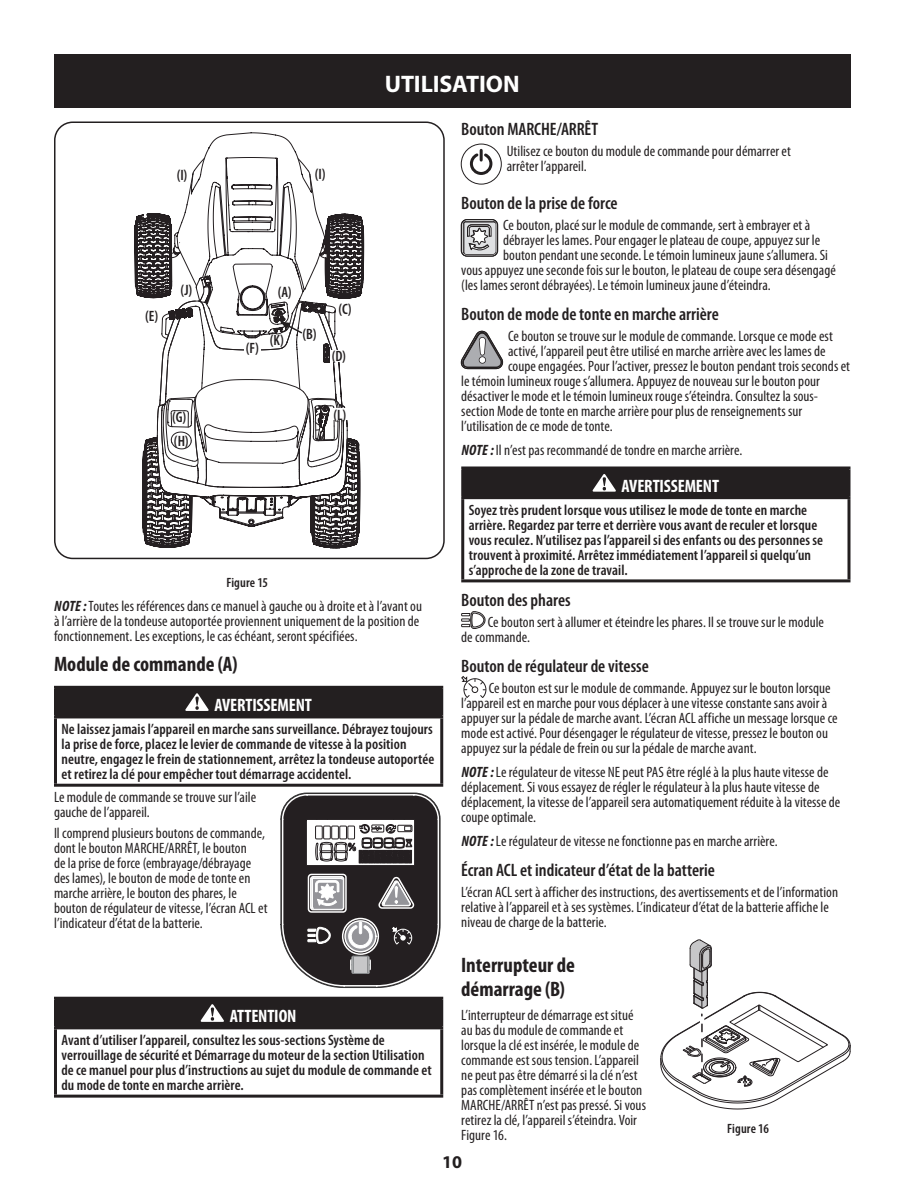
<style>
.page{position:relative;width:918px;height:1188px;background:#fff}
.page>*{position:absolute;margin:0;border:0;box-sizing:border-box;transform-origin:0 0}
.t1{font:700 24px "Myriad Pro";letter-spacing:-.01em;color:#fff}
.Heading{font:700 condensed 21px/24px "Myriad Pro";color:#231f20}
.Sub-Heading{font:600 condensed 18px "Myriad Pro";color:#231f20}
.Warning__-_Danger{font:700 condensed 18px "Myriad Pro";letter-spacing:-.01em;color:#fff}
.Body{font:600 condensed 18px "Myriad Pro";color:#231f20}
.t2{font:700 18px "Myriad Pro";color:#231f20}
.Body-2{font:condensed 15px/15px "Myriad Pro";letter-spacing:.005em;color:#231f20}
.Warning_Body{font:600 condensed 15px/15px "Myriad Pro";letter-spacing:.005em;color:#231f20}
.Note{font:condensed 15px/15px "Myriad Pro";letter-spacing:.005em;color:#231f20}
.t3{font:600 condensed 13.5px "Myriad Pro";letter-spacing:.01em;color:#231f20}
.s1{font-weight:700;font-style:italic}
</style>
<div class="page">
<div style="left:54px;top:54px;width:796px;height:54px;background:#231f20"></div>
<svg style="left:190px;top:157px;width:122px;height:28px"></svg>
<svg style="left:187px;top:185px;width:177px;height:110px"></svg>
<svg style="left:134px;top:213px;width:59px;height:335px"></svg>
<svg style="left:203px;top:276px;width:158px;height:273px"></svg>
<div style="left:332px;top:350px;width:14px;height:11px;background:#fff"></div>
<div style="left:144px;top:308px;width:16px;height:14px;background:#fff"></div>
<div style="left:332px;top:408px;width:16px;height:12px;background:#fff"></div>
<svg style="left:161px;top:200px;width:182px;height:299px"></svg>
<div style="left:54px;top:122px;width:391px;height:437px;border:2px solid #231f20;border-radius:18px"></div>
<div style="left:56px;top:687px;width:386px;height:30px;background:#231f20"></div>
<hr style="left:54px;top:686px;width:389px;height:3px;background:#231f20">
<hr style="left:54px;top:689px;width:3px;height:26px;background:#231f20">
<hr style="left:440px;top:689px;width:3px;height:26px;background:#231f20">
<hr style="left:54px;top:715px;width:389px;height:3px;background:#231f20">
<hr style="left:54px;top:718px;width:3px;height:66px;background:#231f20">
<hr style="left:440px;top:718px;width:3px;height:66px;background:#231f20">
<hr style="left:54px;top:784px;width:389px;height:3px;background:#231f20">
<svg style="left:185px;top:693px;width:24px;height:18px"></svg>
<div style="left:56px;top:998px;width:386px;height:30px;background:#231f20"></div>
<hr style="left:54px;top:997px;width:389px;height:3px;background:#231f20">
<hr style="left:54px;top:1000px;width:3px;height:26px;background:#231f20">
<hr style="left:440px;top:1000px;width:3px;height:26px;background:#231f20">
<hr style="left:54px;top:1026px;width:389px;height:3px;background:#231f20">
<hr style="left:54px;top:1029px;width:3px;height:66px;background:#231f20">
<hr style="left:440px;top:1029px;width:3px;height:66px;background:#231f20">
<hr style="left:54px;top:1095px;width:389px;height:3px;background:#231f20">
<svg style="left:200px;top:1004px;width:24px;height:18px"></svg>
<svg style="left:281px;top:793px;width:159px;height:195px"></svg>
<svg style="left:468px;top:147px;width:26px;height:28px"></svg>
<div style="left:461px;top:144px;width:41px;height:41px;border:1px solid #231f20;border-radius:50%"></div>
<svg style="left:460px;top:219px;width:38px;height:38px"></svg>
<svg style="left:460px;top:330px;width:44px;height:39px"></svg>
<div style="left:463px;top:468px;width:386px;height:30px;background:#231f20"></div>
<svg style="left:461px;top:466px;width:389px;height:3px"></svg>
<hr style="left:461px;top:469px;width:3px;height:27px;background:#231f20">
<hr style="left:848px;top:469px;width:2px;height:27px;background:#231f20">
<hr style="left:461px;top:496px;width:389px;height:3px;background:#231f20">
<hr style="left:461px;top:499px;width:3px;height:80px;background:#231f20">
<hr style="left:848px;top:499px;width:2px;height:80px;background:#231f20">
<hr style="left:461px;top:579px;width:389px;height:3px;background:#231f20">
<svg style="left:592px;top:474px;width:24px;height:18px"></svg>
<svg style="left:461px;top:611px;width:25px;height:18px"></svg>
<svg style="left:461px;top:676px;width:26px;height:22px"></svg>
<svg style="left:660px;top:939px;width:191px;height:171px"></svg>
<h1 class="t1" style="left:385px;top:68px;width:136px">UTILISATION</h1>
<p class="Warning_Body" style="left:177px;top:167px;width:12px">(I)</p>
<p class="Warning_Body" style="left:145px;top:308px;width:15px">(E)</p>
<p class="Warning_Body" style="left:181px;top:283px;width:13px">(J)</p>
<p class="Warning_Body" style="left:172px;top:404px;width:18px;line-height:24px">(G) (H)</p>
<p class="Warning_Body" style="left:315px;top:166px;width:12px">(I)</p>
<p class="Warning_Body" style="left:246px;top:340px;width:15px">(F)</p>
<p class="Warning_Body" style="left:278px;top:284px;width:16px">(A)</p>
<p class="Warning_Body" style="left:270px;top:333px;width:16px">(K)</p>
<p class="Warning_Body" style="left:303px;top:326px;width:15px">(B)</p>
<p class="Warning_Body" style="left:339px;top:301px;width:15px">(C)</p>
<p class="Warning_Body" style="left:332px;top:349px;width:16px">(D)</p>
<p class="Warning_Body" style="left:333px;top:407px;width:14px">(L)</p>
<p class="t3" style="left:226px;top:574px;width:43px">Figure 15</p>
<p class="Note" style="left:54px;top:599px;width:369px"><span class="s1">NOTE :</span> Toutes les références dans ce manuel à gauche ou à droite et à l’avant ou à l’arrière de la tondeuse autoportée proviennent uniquement de la position de fonctionnement. Les exceptions, le cas échéant, seront spécifiées.</p>
<p class="Heading" style="left:54px;top:651px;width:185px">Module de commande (A)</p>
<p class="Warning__-_Danger" style="left:214px;top:694px;width:99px">AVERTISSEMENT</p>
<p class="Warning_Body" style="left:62px;top:721px;width:374px">Ne laissez jamais l’appareil en marche sans surveillance. Débrayez toujours la prise de force, placez le levier de commande de vitesse à la position neutre, engagez le frein de stationnement, arrêtez la tondeuse autoportée et retirez la clé pour empêcher tout démarrage accidentel.</p>
<p class="Body-2" style="left:54px;top:790px;width:204px">Le module de commande se trouve sur l’aile gauche de l’appareil.</p>
<p class="Body-2" style="left:54px;top:826px;width:215px">Il comprend plusieurs boutons de commande, dont le bouton MARCHE/ARRÊT, le bouton<br>de la prise de force (embrayage/débrayage des lames), le bouton de mode de tonte en marche arrière, le bouton des phares, le bouton de régulateur de vitesse, l’écran ACL et l’indicateur d’état de la batterie.</p>
<p class="Warning__-_Danger" style="left:230px;top:1005px;width:68px">ATTENTION</p>
<p class="Warning_Body" style="left:62px;top:1032px;width:372px">Avant d’utiliser l’appareil, consultez les sous-sections Système de verrouillage de sécurité et Démarrage du moteur de la section Utilisation de ce manuel pour plus d’instructions au sujet du module de commande et du mode de tonte en marche arrière.</p>
<p class="Sub-Heading" style="left:461px;top:118px;width:138px">Bouton MARCHE/ARRÊT</p>
<p class="Body-2" style="left:507px;top:144px;width:286px">Utilisez ce bouton du module de commande pour démarrer et arrêter l’appareil.</p>
<p class="Sub-Heading" style="left:461px;top:191px;width:158px">Bouton de la prise de force</p>
<p class="Body-2" style="left:503px;top:217px;width:309px">Ce bouton, placé sur le module de commande, sert à embrayer et à</p>
<p class="Body-2" style="left:503px;top:232px;width:319px">débrayer les lames. Pour engager le plateau de coupe, appuyez sur le</p>
<p class="Body-2" style="left:503px;top:247px;width:326px">bouton pendant une seconde. Le témoin lumineux jaune s’allumera. Si</p>
<p class="Body-2" style="left:461px;top:262px;width:376px">vous appuyez une seconde fois sur le bouton, le plateau de coupe sera désengagé</p>
<p class="Body-2" style="left:461px;top:277px;width:311px">(les lames seront débrayées). Le témoin lumineux jaune d’éteindra.</p>
<p class="Sub-Heading" style="left:461px;top:302px;width:259px">Bouton de mode de tonte en marche arrière</p>
<p class="Body-2" style="left:508px;top:328px;width:326px">Ce bouton se trouve sur le module de commande. Lorsque ce mode est</p>
<p class="Body-2" style="left:508px;top:343px;width:319px">activé, l’appareil peut être utilisé en marche arrière avec les lames de</p>
<p class="Body-2" style="left:508px;top:358px;width:344px">coupe engagées. Pour l’activer, pressez le bouton pendant trois seconds et</p>
<p class="Body-2" style="left:461px;top:373px;width:360px">le témoin lumineux rouge s’allumera. Appuyez de nouveau sur le bouton pour</p>
<p class="Body-2" style="left:461px;top:388px;width:358px">désactiver le mode et le témoin lumineux rouge s’éteindra. Consultez la sous-</p>
<p class="Body-2" style="left:461px;top:403px;width:343px">section Mode de tonte en marche arrière pour plus de renseignements sur</p>
<p class="Body-2" style="left:461px;top:418px;width:153px">l’utilisation de ce mode de tonte.</p>
<p class="Note" style="left:461px;top:442px;width:282px"><span class="s1">NOTE :</span> Il n’est pas recommandé de tondre en marche arrière.</p>
<p class="Warning__-_Danger" style="left:622px;top:474px;width:99px">AVERTISSEMENT</p>
<p class="Warning_Body" style="left:469px;top:502px;width:356px">Soyez très prudent lorsque vous utilisez le mode de tonte en marche arrière. Regardez par terre et derrière vous avant de reculer et lorsque vous reculez. N’utilisez pas l’appareil si des enfants ou des personnes se trouvent à proximité. Arrêtez immédiatement l’appareil si quelqu’un s’approche de la zone de travail.</p>
<p class="Sub-Heading" style="left:461px;top:589px;width:111px">Bouton des phares</p>
<p class="Body-2" style="left:461px;top:615px;width:364px;text-indent:27px">Ce bouton sert à allumer et éteindre les phares. Il se trouve sur le module de commande.</p>
<p class="Body" style="left:461px;top:655px;width:189px">Bouton de régulateur de vitesse</p>
<p class="Body-2" style="left:461px;top:681px;width:378px;text-indent:27px">Ce bouton est sur le module de commande. Appuyez sur le bouton lorsque l’appareil est en marche pour vous déplacer à une vitesse constante sans avoir à appuyer sur la pédale de marche avant. L’écran ACL affiche un message lorsque ce mode est activé. Pour désengager le régulateur de vitesse, pressez le bouton ou appuyez sur la pédale de frein ou sur la pédale de marche avant.</p>
<p class="Note" style="left:461px;top:765px;width:381px"><span class="s1">NOTE :</span> Le régulateur de vitesse NE peut PAS être réglé à la plus haute vitesse de déplacement. Si vous essayez de régler le régulateur à la plus haute vitesse de déplacement, la vitesse de l’appareil sera automatiquement réduite à la vitesse de coupe optimale.</p>
<p class="Note" style="left:461px;top:834px;width:318px"><span class="s1">NOTE :</span> Le régulateur de vitesse ne fonctionne pas en marche arrière.</p>
<p class="Sub-Heading" style="left:461px;top:859px;width:255px">Écran ACL et indicateur d’état de la batterie</p>
<p class="Body-2" style="left:461px;top:885px;width:378px">L’écran ACL sert à afficher des instructions, des avertissements et de l’information relative à l’appareil et à ses systèmes. L’indicateur d’état de la batterie affiche le niveau de charge de la batterie.</p>
<p class="Heading" style="left:461px;top:953px;width:115px">Interrupteur de démarrage (B)</p>
<p class="Body-2" style="left:461px;top:1008px;width:186px">L’interrupteur de démarrage est situé au bas du module de commande et lorsque la clé est insérée, le module de commande est sous tension. L’appareil ne peut pas être démarré si la clé n’est pas complètement insérée et le bouton MARCHE/ARRÊT n’est pas pressé. Si vous retirez la clé, l’appareil s’éteindra. Voir Figure 16.</p>
<p class="t3" style="left:727px;top:1121px;width:43px">Figure 16</p>
<p class="t2" style="left:442px;top:1150px;width:21px">10</p>
</div>
